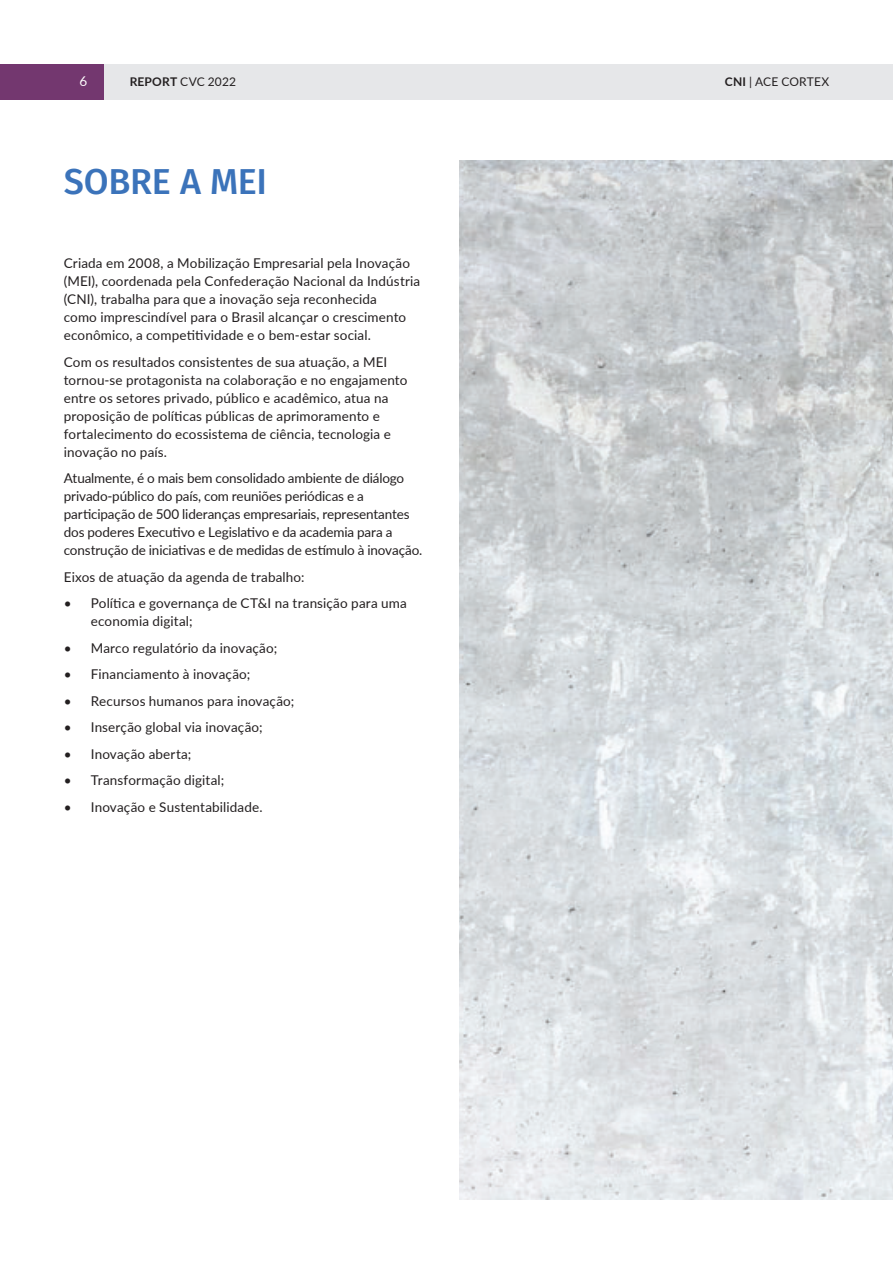
<style>
.page{position:relative;width:893px;height:1263px;background:#fff}
.page>*{position:absolute;margin:0;border:0;box-sizing:border-box;transform-origin:0 0}
.t1{font:500 36px "Fira Sans";letter-spacing:-.005em;color:#3b73ba}
.t2{font:13.5px/18px "Lato";letter-spacing:.01em;color:#231f20}
.t3{font:13.5px/18px "Lato";letter-spacing:-.01em;color:#231f20}
.t4{font:13.5px "Lato";color:#fff}
.t5{font:12px "Lato";letter-spacing:.01em;color:#231f20}
.s1{font-weight:700}
</style>
<div class="page">
<img style="left:459px;top:161px;width:434px;height:1038px">
<div style="left:0;top:64px;width:104px;height:35px;background:#73376f"></div>
<div style="left:104px;top:64px;width:342px;height:35px;background:#e6e7e9"></div>
<div style="left:446px;top:64px;width:447px;height:35px;background:#e6e7e9"></div>
<p class="t4" style="left:79px;top:71px;width:9px">6</p>
<p class="t5" style="left:130px;top:73px;width:108px"><span class="s1">REPORT</span> CVC 2022</p>
<p class="t5" style="left:725px;top:73px;width:106px"><span class="s1">CNI</span> | ACE CORTEX</p>
<h1 class="t1" style="left:64px;top:153px;width:205px">SOBRE A MEI</h1>
<p class="t2" style="left:64px;top:254px;width:358px">Criada em 2008, a Mobilização Empresarial pela Inovação (MEI), coordenada pela Confederação Nacional da Indústria (CNI), trabalha para que a inovação seja reconhecida<br>como imprescindível para o Brasil alcançar o crescimento econômico, a competitividade e o bem-estar social.</p>
<p class="t2" style="left:64px;top:352px;width:345px">Com os resultados consistentes de sua atuação, a MEI tornou-se protagonista na colaboração e no engajamento entre os setores privado, público e acadêmico, atua na proposição de políticas públicas de aprimoramento e fortalecimento do ecossistema de ciência, tecnologia e inovação no país.</p>
<p class="t3" style="left:64px;top:469px;width:360px">Atualmente, é o mais bem consolidado ambiente de diálogo privado-público do país, com reuniões periódicas e a participação de 500 lideranças empresariais, representantes dos poderes Executivo e Legislativo e da academia para a construção de iniciativas e de medidas de estímulo à inovação.</p>
<p class="t2" style="left:64px;top:567px;width:242px">Eixos de atuação da agenda de trabalho:</p>
<p class="t2" style="left:91px;top:594px;width:317px;text-indent:-27px">• Política e governança de CT&amp;I na transição para uma economia digital;</p>
<p class="t2" style="left:64px;top:638px;width:215px">• Marco regulatório da inovação;</p>
<p class="t2" style="left:64px;top:665px;width:188px">• Financiamento à inovação;</p>
<p class="t2" style="left:64px;top:691px;width:232px">• Recursos humanos para inovação;</p>
<p class="t2" style="left:64px;top:718px;width:200px">• Inserção global via inovação;</p>
<p class="t2" style="left:64px;top:744px;width:129px">• Inovação aberta;</p>
<p class="t2" style="left:64px;top:771px;width:162px">• Transformação digital;</p>
<p class="t2" style="left:64px;top:797px;width:200px">• Inovação e Sustentabilidade.</p>
</div>
